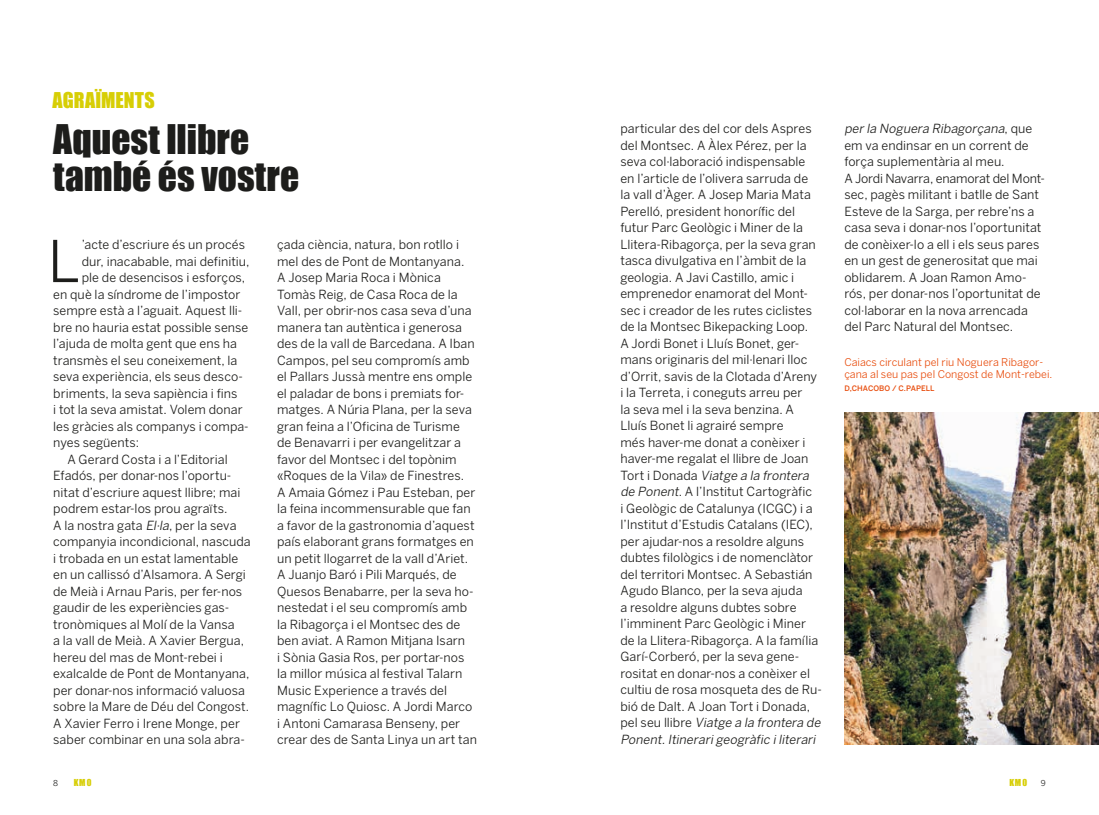
<style>
.page{position:relative;width:1099px;height:815px;background:#fff}
.page>*{position:absolute;margin:0;border:0;box-sizing:border-box;transform-origin:0 0}
.t1{font:57.12px "Benton Sans";color:#1d1d1b}
.t2{font:37.5px/37.5px "Impact";color:#1d1d1b}
.t3{font:20px "Impact";letter-spacing:.005em;color:#d7ce05}
.t4{font:12.5px/16.5px "Benton Sans";letter-spacing:.005em;color:#1d1d1b}
.t5{font:10.62px/12.8px "Benton Sans";color:#e84e0f}
.t6{font:8.88px "Impact";color:#d7ce05}
.t7{font:8.12px "Benton Sans";color:#1d1d1b}
.t8{font:500 7.5px "Benton Sans";color:#e84e0f}
.s1{font-style:italic}
</style>
<div class="page">
<img style="left:844px;top:412px;width:254px;height:333px">
<h3 class="t3" style="left:53px;top:85px;width:104px">AGRAÏMENTS</h3>
<h2 class="t2" style="left:53px;top:119px;width:248px">Aquest llibre també és vostre</h2>
<h1 class="t1" style="left:48px;top:228px;width:34px">L</h1>
<p class="t4" style="left:82px;top:236px;width:165px">’acte d’escriure és un procés</p>
<p class="t4" style="left:82px;top:253px;width:169px">dur, inacabable, mai definitiu,</p>
<p class="t4" style="left:82px;top:269px;width:165px">ple de desencisos i esforços,</p>
<p class="t4" style="left:53px;top:286px;width:189px">en què la síndrome de l’impostor</p>
<p class="t4" style="left:53px;top:302px;width:191px">sempre està a l’aguait. Aquest lli-</p>
<p class="t4" style="left:53px;top:319px;width:197px">bre no hauria estat possible sense</p>
<p class="t4" style="left:53px;top:335px;width:185px">l’ajuda de molta gent que ens ha</p>
<p class="t4" style="left:53px;top:352px;width:186px">transmès el seu coneixement, la</p>
<p class="t4" style="left:53px;top:368px;width:191px">seva experiència, els seus desco-</p>
<p class="t4" style="left:53px;top:385px;width:186px">briments, la seva sapiència i fins</p>
<p class="t4" style="left:53px;top:401px;width:191px">i tot la seva amistat. Volem donar</p>
<p class="t4" style="left:53px;top:418px;width:197px">les gràcies als companys i compa-</p>
<p class="t4" style="left:53px;top:434px;width:87px">nyes següents:</p>
<p class="t4" style="left:67px;top:451px;width:162px">A Gerard Costa i a l’Editorial</p>
<p class="t4" style="left:53px;top:467px;width:180px">Efadós, per donar-nos l’oportu-</p>
<p class="t4" style="left:53px;top:484px;width:189px">nitat d’escriure aquest llibre; mai</p>
<p class="t4" style="left:53px;top:500px;width:176px">podrem estar-los prou agraïts.</p>
<p class="t4" style="left:53px;top:517px;width:185px">A la nostra gata <span class="s1">El·la</span>, per la seva</p>
<p class="t4" style="left:53px;top:533px;width:199px">companyia incondicional, nascuda</p>
<p class="t4" style="left:53px;top:550px;width:187px">i trobada en un estat lamentable</p>
<p class="t4" style="left:53px;top:566px;width:194px">en un callissó d’Alsamora. A Sergi</p>
<p class="t4" style="left:53px;top:583px;width:190px">de Meià i Arnau Paris, per fer-nos</p>
<p class="t4" style="left:53px;top:599px;width:177px">gaudir de les experiències gas-</p>
<p class="t4" style="left:53px;top:616px;width:183px">tronòmiques al Molí de la Vansa</p>
<p class="t4" style="left:53px;top:632px;width:192px">a la vall de Meià. A Xavier Bergua,</p>
<p class="t4" style="left:53px;top:649px;width:171px">hereu del mas de Mont-rebei i</p>
<p class="t4" style="left:53px;top:665px;width:198px">exalcalde de Pont de Montanyana,</p>
<p class="t4" style="left:53px;top:682px;width:193px">per donar-nos informació valuosa</p>
<p class="t4" style="left:53px;top:698px;width:197px">sobre la Mare de Déu del Congost.</p>
<p class="t4" style="left:53px;top:715px;width:188px">A Xavier Ferro i Irene Monge, per</p>
<p class="t4" style="left:53px;top:731px;width:193px">saber combinar en una sola abra-</p>
<p class="t4" style="left:277px;top:236px;width:201px">çada ciència, natura, bon rotllo i mel des de Pont de Montanyana.<br>A Josep Maria Roca i Mònica<br>Tomàs Reig, de Casa Roca de la<br>Vall, per obrir-nos casa seva d’una manera tan autèntica i generosa des de la vall de Barcedana. A Iban<br>Campos, pel seu compromís amb el Pallars Jussà mentre ens omple el paladar de bons i premiats for&shy;matges. A Núria Plana, per la seva gran feina a l’Oficina de Turisme de Benavarri i per evangelitzar a favor del Montsec i del topònim «Roques de la Vila» de Finestres.<br>A Amaia Gómez i Pau Esteban, per la feina incommensurable que fan a favor de la gastronomia d’aquest país elaborant grans formatges en un petit llogarret de la vall d’Ariet.<br>A Juanjo Baró i Pili Marqués, de<br>Quesos Benabarre, per la seva ho&shy;nestedat i el seu compromís amb la Ribagorça i el Montsec des de ben aviat. A Ramon Mitjana Isarn<br>i Sònia Gasia Ros, per portar-nos la millor música al festival Talarn<br>Music Experience a través del magnífic Lo Quiosc. A Jordi Marco i Antoni Camarasa Benseny, per crear des de Santa Linya un art tan</p>
<p class="t4" style="left:620px;top:120px;width:204px">particular des del cor dels Aspres del Montsec. A Àlex Pérez, per la seva col·laboració indispensable<br>en l’article de l’olivera sarruda de<br>la vall d’Àger. A Josep Maria Mata Perelló, president honorífic del futur Parc Geològic i Miner de la Llitera-Ribagorça, per la seva gran tasca divulgativa en l’àmbit de la geologia. A Javi Castillo, amic i emprenedor enamorat del Mont&shy;sec i creador de les rutes ciclistes de la Montsec Bikepacking Loop.<br>A Jordi Bonet i Lluís Bonet, ger&shy;mans originaris del mil·lenari lloc d’Orrit, savis de la Clotada d’Areny i la Terreta, i coneguts arreu per<br>la seva mel i la seva benzina. A Lluís Bonet li agrairé sempre<br>més haver-me donat a conèixer i haver-me regalat el llibre de Joan To r t i D o n a d a <span class="s1">Viatge a la frontera de Ponent</span>. A l’Institut Cartogràfic<br>i Geològic de Catalunya (ICGC) i a l’Institut d’Estudis Catalans (IEC), per ajudar-nos a resoldre alguns dubtes filològics i de nomenclàtor del territori Montsec. A Sebastián Agudo Blanco, per la seva ajuda<br>a resoldre alguns dubtes sobre l’imminent Parc Geològic i Miner de la Llitera-Ribagorça. A la família Garí-Corberó, per la seva gene&shy;rositat en donar-nos a conèixer el cultiu de rosa mosqueta des de Ru&shy;bió de Dalt. A Joan Tort i Donada,<br>p e l s e u l l i b r e <span class="s1">Viatge a la frontera de Ponent.Itinerarigeogràfic iliterari</span></p>
<p class="t4" style="left:844px;top:120px;width:202px"><span class="s1">per la Noguera Ribagorçana</span>, q u e em va endinsar en un corrent de força suplementària al meu.<br>A Jordi Navarra, enamorat del Mont&shy;sec, pagès militant i batlle de Sant<br>Esteve de la Sarga, per rebre’ns a casa seva i donar-nos l’oportunitat de conèixer-lo a ell i els seus pares en un gest de generositat que mai oblidarem. A Joan Ramon Amo&shy;rós, per donar-nos l’oportunitat de col·laborar en la nova arrencada del Parc Natural del Montsec.</p>
<p class="t5" style="left:844px;top:355px;width:210px">Caiacs circulant pel riu Noguera Ribagor&shy;çana al seu pas pel Congost de Mont-rebei.</p>
<p class="t8" style="left:844px;top:384px;width:92px">D,CHACOBO / C.PAPELL</p>
<p class="t7" style="left:53px;top:778px;width:6px">8</p>
<p class="t6" style="left:74px;top:776px;width:19px">KM 0</p>
<p class="t6" style="left:1009px;top:776px;width:19px">KM 0</p>
<p class="t7" style="left:1040px;top:778px;width:6px">9</p>
</div>
